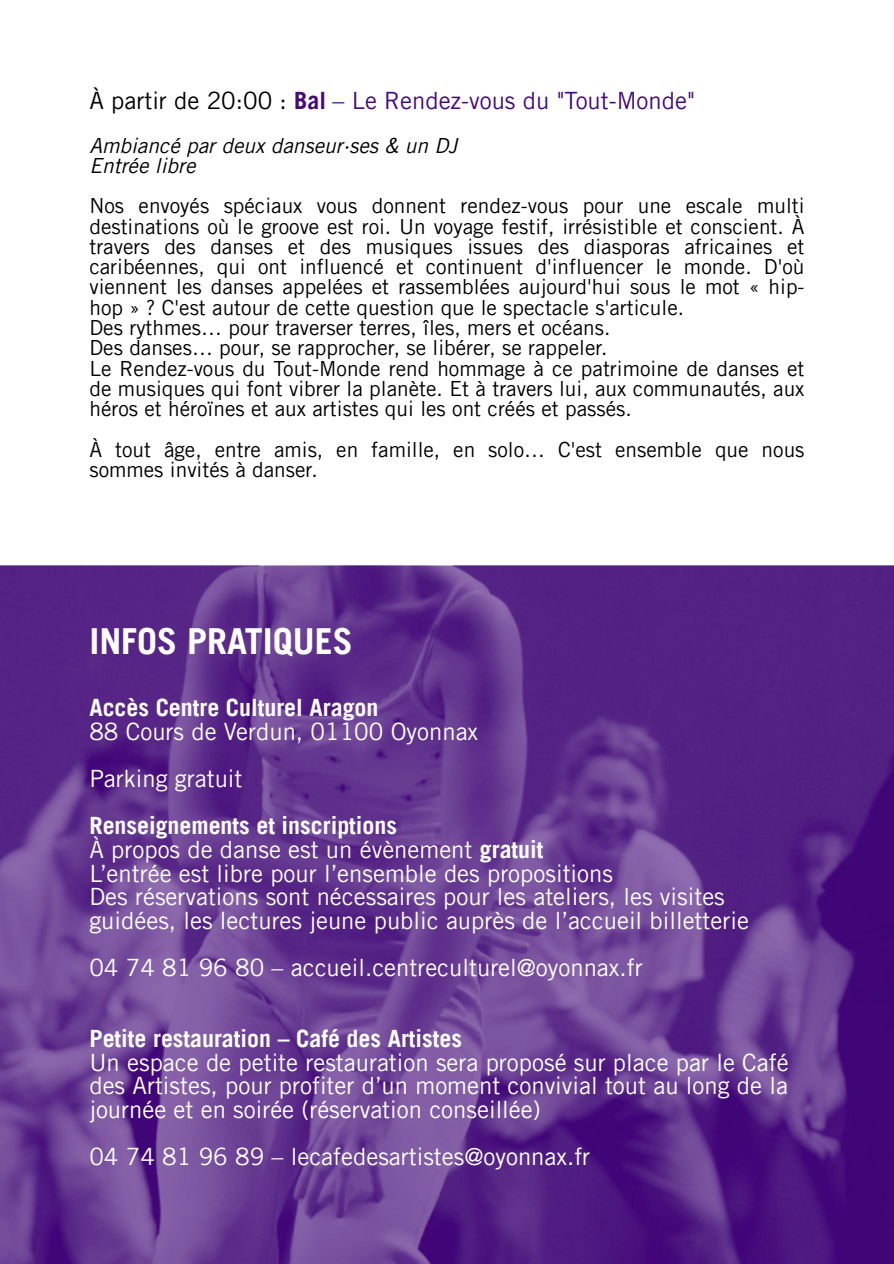
<style>
.page{position:relative;width:894px;height:1264px;background:#fff}
.page>*{position:absolute;margin:0;border:0;box-sizing:border-box;transform-origin:0 0}
.t1{font:700 35.85px "Trade Gothic LT Pro";color:#fff}
.t2{font:23.85px/23.7px "Trade Gothic LT Pro";color:#fff}
.t3{font:700 23.85px "Trade Gothic LT Pro";color:#fff}
.t4{font:23.85px "Trade Gothic LT Pro";color:#440a7a}
.t5{font:20.85px/20.2px "Trade Gothic LT Pro";color:#000}
.t6{font:italic 20.85px/20.2px "Trade Gothic LT Pro";color:#000}
.s1{color:#000}
.s2{font-weight:700}
</style>
<div class="page">
<img style="left:0;top:565px;width:893px;height:698px">
<p class="t4" style="left:89px;top:91px;width:607px"><span class="s1">À partir de 20:00 :</span> <span class="s2">Bal</span> – Le Rendez-vous du "Tout-Monde"</p>
<p class="t6" style="left:89px;top:138px;width:369px">Ambiancé par deux danseur·ses &amp; un DJ<br>Entrée libre</p>
<p class="t5" style="left:89px;top:199px;width:716px">Nos envoyés spéciaux vous donnent rendez-vous pour une escale multi destinations où le groove est roi. Un voyage festif, irrésistible et conscient. À travers des danses et des musiques issues des diasporas africaines et caribéennes, qui ont influencé et continuent d'influencer le monde. D'où viennent les danses appelées et rassemblées aujourd'hui sous le mot « hip&shy;hop » ? C'est autour de cette question que le spectacle s'articule.<br>Des rythmes… pour traverser terres, îles, mers et océans.<br>Des danses… pour, se rapprocher, se libérer, se rappeler.<br>Le Rendez-vous du Tout-Monde rend hommage à ce patrimoine de danses et de musiques qui font vibrer la planète. Et à travers lui, aux communautés, aux héros et héroïnes et aux artistes qui les ont créés et passés.</p>
<p class="t5" style="left:89px;top:442px;width:716px">À tout âge, entre amis, en famille, en solo… C'est ensemble que nous sommes invités à danser.</p>
<h1 class="t1" style="left:89px;top:628px;width:265px">INFOS PRATIQUES</h1>
<p class="t3" style="left:89px;top:699px;width:290px">Accès Centre Culturel Aragon</p>
<p class="t2" style="left:89px;top:711px;width:390px;line-height:47.2px">88 Cours de Verdun, 01100 Oyonnax<br>Parking gratuit</p>
<p class="t2" style="left:89px;top:817px;width:661px"><span class="s2">Renseignements et inscriptions<br></span>À propos de danse est un évènement <span class="s2">gratuit<br></span>L’entrée est libre pour l’ensemble des propositions<br>Des réservations sont nécessaires pour les ateliers, les visites guidées, les lectures jeune public auprès de l’accueil billetterie</p>
<p class="t2" style="left:89px;top:959px;width:554px">04 74 81 96 80 – accueil.centreculturel@oyonnax.fr</p>
<p class="t3" style="left:89px;top:1029px;width:374px">Petite restauration – Café des Artistes</p>
<p class="t2" style="left:89px;top:1053px;width:700px;text-align:justify">Un espace de petite restauration sera proposé sur place par le Café des Artistes, pour profiter d’un moment convivial tout au long de la journée et en soirée (réservation conseillée)</p>
<p class="t2" style="left:89px;top:1148px;width:502px">04 74 81 96 89 – lecafedesartistes@oyonnax.fr</p>
</div>
